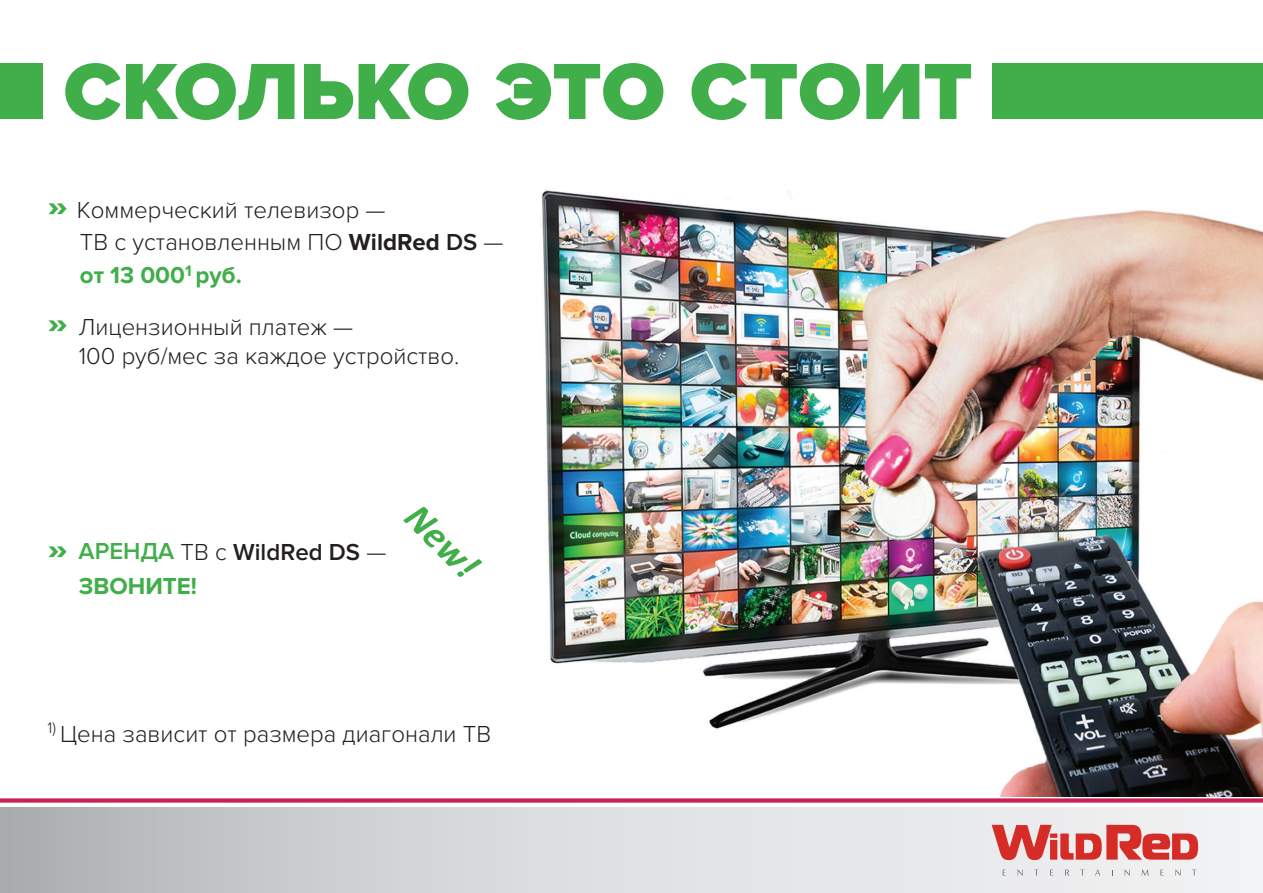
<style>
.page{position:relative;width:1263px;height:893px;background:#fff}
.page>*{position:absolute;margin:0;border:0;box-sizing:border-box;transform-origin:0 0}
.t1{font:900 82.5px "Proxima Nova";color:#40ae49}
.t2{font:italic 700 39px "Calibri";color:#40ae49}
.t3{font:300 24px/32.8px "Proxima Nova";color:#231f20}
.t4{font:600 24px/33.9px "Proxima Nova";color:#231f20}
.s1{font-weight:900;font-size:30px;color:#40ae49}
.s2{font-weight:700}
.s3{font-weight:600}
.s4{font-weight:700;color:#40ae49}
.s5{color:#40ae49}
.s6{font-weight:300}
</style>
<div class="page">
<div style="left:0;top:808px;width:1263px;height:85px;background:linear-gradient(to right,#b9babd,#fafafb)"></div>
<svg style="left:1003px;top:870px;width:3px;height:5px"></svg>
<svg style="left:1018px;top:870px;width:5px;height:6px"></svg>
<svg style="left:1034px;top:870px;width:5px;height:5px"></svg>
<svg style="left:1050px;top:870px;width:3px;height:5px"></svg>
<svg style="left:1065px;top:870px;width:5px;height:6px"></svg>
<svg style="left:1080px;top:870px;width:5px;height:5px"></svg>
<svg style="left:1095px;top:869px;width:5px;height:6px"></svg>
<svg style="left:1125px;top:870px;width:5px;height:6px"></svg>
<svg style="left:1141px;top:870px;width:7px;height:5px"></svg>
<svg style="left:1160px;top:870px;width:4px;height:5px"></svg>
<svg style="left:1175px;top:870px;width:5px;height:6px"></svg>
<svg style="left:1192px;top:870px;width:4px;height:5px"></svg>
<svg style="left:992px;top:825px;width:206px;height:35px;background:#de7a78"></svg>
<div style="left:0;top:798px;width:1263px;height:5px;background:#c72253"></div>
<img style="left:541px;top:190px;width:722px;height:607px">
<div style="left:0;top:64px;width:43px;height:55px;background:#40ae49"></div>
<div style="left:993px;top:64px;width:270px;height:55px;background:#40ae49"></div>
<h1 class="t1" style="left:64px;top:44px;width:910px">СКОЛЬКО ЭТО СТОИТ</h1>
<p class="t3" style="left:80px;top:193px;width:425px;text-indent:-32px"><span class="s1">››</span> Коммерческий телевизор —<br>ТВ с установленным ПО <span class="s2">WildRed</span> <span class="s3">DS</span> — <span class="s4">от 13 000</span><sup>1</sup> <span class="s4">руб.</span></p>
<p class="t3" style="left:79px;top:312px;width:382px;line-height:29.2px;text-indent:-31px"><span class="s1">››</span> Лицензионный платеж —<br>100 руб/мес за каждое устройство.</p>
<p class="t4" style="left:79px;top:536px;width:309px;text-indent:-31px"><span class="s1">››</span> <span class="s5">АРЕНДА</span> <span class="s6">ТВ с</span> WildRed DS <span class="s6">—<br></span><span class="s4">ЗВОНИТЕ!</span></p>
<h2 class="t2" style="left:431px;top:491px;width:88px;rotate:45deg">New!</h2>
<p class="t3" style="left:47px;top:717px;width:445px"><sup>1)</sup> Цена зависит от размера диагонали ТВ</p>
</div>
